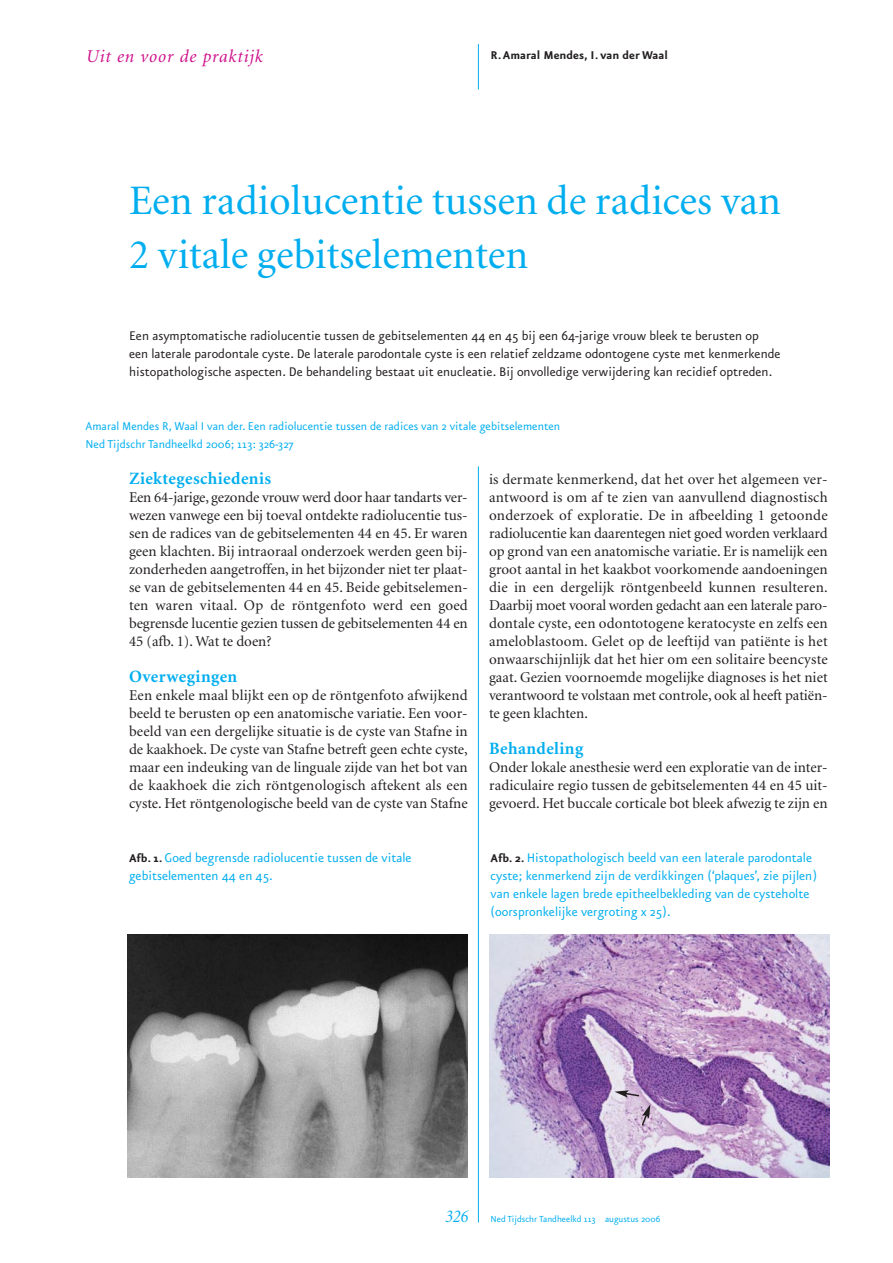
<style>
.page{position:relative;width:893px;height:1263px;background:#fff}
.page>*{position:absolute;margin:0;border:0;box-sizing:border-box;transform-origin:0 0}
.t1{font:42px/54px "Minion";color:#00aeef}
.t2{font:italic 18px "Minion";letter-spacing:.045em;color:#cf118c}
.t3{font:italic 18px "Minion";color:#00aeef;scale:.9 1}
.t4{font:700 17.25px "Minion";letter-spacing:.025em;color:#00aeef}
.t5{font:15px/18px "Minion";color:#231f20;text-align:justify}
.t6{font:15px/18px "Eureka Sans";color:#231f20}
.t7{font:15px/18px "Eureka Sans";color:#00aeef}
.t8{font:13.5px/18px "Eureka Sans";color:#00aeef}
.t9{font:700 13.5px "Eureka Sans";color:#231f20}
.t10{font:10.5px "Eureka Sans";color:#00aeef}
.s1{font-weight:700;font-size:13.5px;color:#231f20}
</style>
<div class="page">
<hr style="left:478px;top:44px;width:1px;height:45px;background:#00aeef">
<hr style="left:478px;top:466px;width:1px;height:756px;background:#00aeef">
<img style="left:489px;top:934px;width:340px;height:244px">
<img style="left:128px;top:934px;width:340px;height:243px">
<svg style="left:640px;top:1104px;width:10px;height:23px"></svg>
<svg style="left:614px;top:1090px;width:27px;height:8px"></svg>
<p class="t2" style="left:86px;top:49px;width:178px">Uit en voor de praktijk</p>
<p class="t9" style="left:490px;top:47px;width:179px">R.Amaral Mendes, I. van der Waal</p>
<h1 class="t1" style="left:129px;top:177px;width:654px">Een radiolucentie tussen de radices van<br>2 vitale gebitselementen</h1>
<p class="t6" style="left:129px;top:326px;width:653px">Een asymptomatische radiolucentie tussen de gebitselementen 44 en 45 bij een 64-jarige vrouw bleek te berusten op een laterale parodontale cyste. De laterale parodontale cyste is een relatief zeldzame odontogene cyste met kenmerkende histopathologische aspecten. De behandeling bestaat uit enucleatie. Bij onvolledige verwijdering kan recidief optreden.</p>
<p class="t8" style="left:86px;top:417px;width:476px">Amaral Mendes R, Waal I van der. Een radiolucentie tussen de radices van 2 vitale gebitselementen<br>Ned Tijdschr Tandheelkd 2006; 113: 326-327</p>
<p class="t4" style="left:129px;top:472px;width:144px">Ziektegeschiedenis</p>
<p class="t5" style="left:129px;top:490px;width:340px">Een 64-jarige, gezonde vrouw werd door haar tandarts ver&shy;wezen vanwege een bij toeval ontdekte radiolucentie tus&shy;sen de radices van de gebitselementen 44 en 45. Er waren geen klachten. Bij intraoraal onderzoek werden geen bij&shy;zonderheden aangetroffen, in het bijzonder niet ter plaat&shy;se van de gebitselementen 44 en 45. Beide gebitselemen&shy;ten waren vitaal. Op de röntgenfoto werd een goed begrensde lucentie gezien tussen de gebitselementen 44 en 45 (afb. 1). Wat te doen?</p>
<p class="t4" style="left:129px;top:670px;width:110px">Overwegingen</p>
<p class="t5" style="left:129px;top:688px;width:340px">Een enkele maal blijkt een op de röntgenfoto afwijkend beeld te berusten op een anatomische variatie. Een voor&shy;beeld van een dergelijke situatie is de cyste van Stafne in de kaakhoek. De cyste van Stafne betreft geen echte cyste, maar een indeuking van de linguale zijde van het bot van de kaakhoek die zich röntgenologisch aftekent als een cyste. Het röntgenologische beeld van de cyste van Stafne</p>
<p class="t5" style="left:489px;top:472px;width:340px">is dermate kenmerkend, dat het over het algemeen ver&shy;antwoord is om af te zien van aanvullend diagnostisch onderzoek of exploratie. De in afbeelding 1 getoonde radiolucentie kan daarentegen niet goed worden verklaard op grond van een anatomische variatie. Er is namelijk een groot aantal in het kaakbot voorkomende aandoeningen die in een dergelijk röntgenbeeld kunnen resulteren.<br>Daarbij moet vooral worden gedacht aan een laterale paro&shy;dontale cyste, een odontotogene keratocyste en zelfs een ameloblastoom. Gelet op de leeftijd van patiënte is het onwaarschijnlijk dat het hier om een solitaire beencyste gaat. Gezien voornoemde mogelijke diagnoses is het niet verantwoord te volstaan met controle, ook al heeft patiën&shy;te geen klachten.</p>
<p class="t4" style="left:489px;top:742px;width:96px">Behandeling</p>
<p class="t5" style="left:489px;top:760px;width:340px">Onder lokale anesthesie werd een exploratie van de inter&shy;radiculaire regio tussen de gebitselementen 44 en 45 uit&shy;gevoerd. Het buccale corticale bot bleek afwezig te zijn en</p>
<p class="t7" style="left:129px;top:848px;width:284px"><span class="s1">Afb. 1.</span> Goed begrensde radiolucentie tussen de vitale gebitselementen 44 en 45.</p>
<p class="t7" style="left:490px;top:848px;width:328px"><span class="s1">Afb. 2.</span> Histopathologisch beeld van een laterale parodontale cyste; kenmerkend zijn de verdikkingen (‘plaques’, zie pijlen) van enkele lagen brede epitheelbekleding van de cysteholte (oorspronkelijke vergroting x 25).</p>
<p class="t3" style="left:445px;top:1210px;width:27px">326</p>
<p class="t10" style="left:490px;top:1213px;width:171px">Ned Tijdschr Tandheelkd 113 augustus 2006</p>
</div>
